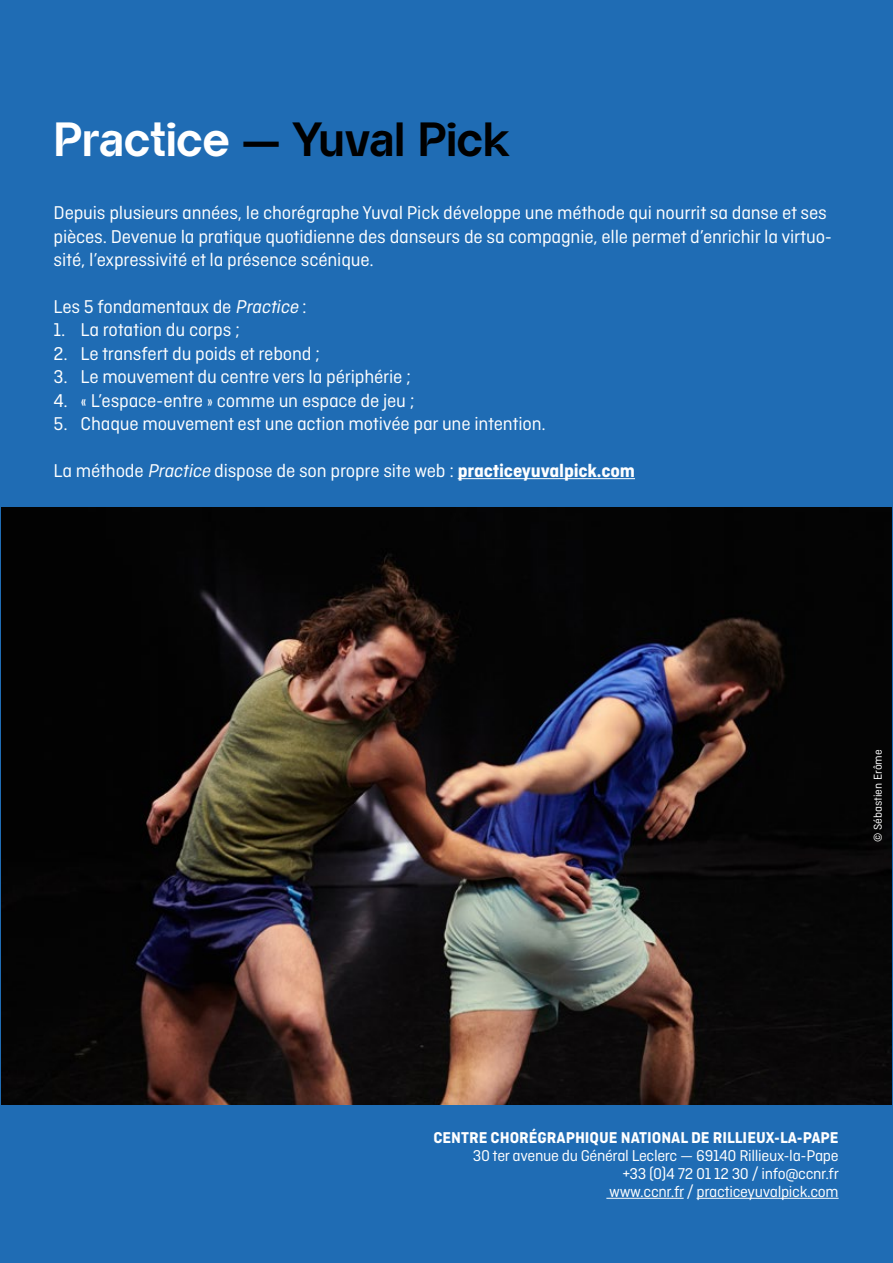
<style>
.page{position:relative;width:893px;height:1263px;background:#fff}
.page>*{position:absolute;margin:0;border:0;box-sizing:border-box;transform-origin:0 0}
.t1{font:700 48px "Almarena Display";letter-spacing:-.01em;color:#000}
.t2{font:19.5px/23.4px "Ciutadella";letter-spacing:-.01em;color:#fff}
.t3{font:16.5px/18px "Ciutadella";letter-spacing:-.02em;color:#fff;text-align:right}
.t4{font:700 16.5px "Ciutadella";color:#fff}
.t5{font:12px "Ciutadella";color:#fff}
.s1{color:#fff}
.s2{font-style:italic}
.s3{font-weight:700}
</style>
<div class="page">
<div style="left:1px;top:1px;width:891px;height:1261px;background:#1f6cb4"></div>
<hr style="left:606px;top:1198px;width:78px;height:1px;background:#fff">
<hr style="left:697px;top:1198px;width:142px;height:1px;background:#fff">
<img style="left:2px;top:507px;width:890px;height:598px">
<hr style="left:458px;top:478px;width:177px;height:1px;background:#fff">
<h1 class="t1" style="left:54px;top:112px;width:458px"><span class="s1">Practice</span> — Yuval Pick</h1>
<p class="t2" style="left:54px;top:201px;width:780px">Depuis plusieurs années, le chorégraphe Yuval Pick développe une méthode qui nourrit sa danse et ses pièces. Devenue la pratique quotidienne des danseurs de sa compagnie, elle permet d’enrichir la virtuo&shy;sité, l’expressivité et la présence scénique.</p>
<p class="t2" style="left:54px;top:295px;width:254px">Les 5 fondamentaux de <span class="s2">Practice</span> :</p>
<p class="t2" style="left:54px;top:318px;width:188px">1. La rotation du corps ;</p>
<p class="t2" style="left:54px;top:341px;width:268px">2. Le transfert du poids et rebond ;</p>
<p class="t2" style="left:54px;top:365px;width:359px">3. Le mouvement du centre vers la périphérie ;</p>
<p class="t2" style="left:54px;top:388px;width:363px">4. « L’espace-entre » comme un espace de jeu ;</p>
<p class="t2" style="left:54px;top:412px;width:494px">5. Chaque mouvement est une action motivée par une intention.</p>
<p class="t2" style="left:54px;top:458px;width:583px">La méthode <span class="s2">Practice</span> dispose de son propre site web : <span class="s3">practiceyuvalpick.com</span></p>
<p class="t5" style="left:871px;top:842px;width:94px;rotate:-90deg">© Sébastien Erôme</p>
<p class="t4" style="left:433px;top:1128px;width:407px">CENTRE CHORÉGRAPHIQUE NATIONAL DE RILLIEUX-LA-PAPE</p>
<p class="t3" style="left:473px;top:1146px;width:368px">30 ter avenue du Général Leclerc — 69140 Rillieux-la-Pape +33 (0)4 72 01 12 30 / info@ccnr.fr<br>www.ccnr.fr / practiceyuvalpick.com</p>
</div>
